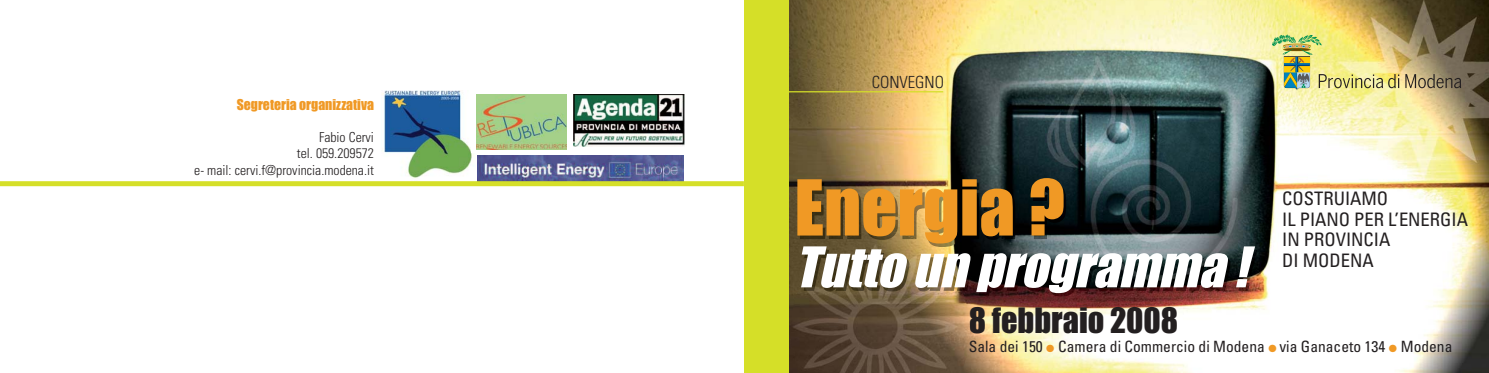
<style>
.page{position:relative;width:1489px;height:373px;background:#fff}
.page>*{position:absolute;margin:0;border:0;box-sizing:border-box;transform-origin:0 0}
.t1{font:71px "Impact";color:#f09925}
.t2{font:italic 51.62px "Impact";color:#fff}
.t3{font:32.25px "Impact";color:#231f20}
.t4{font:condensed 18.5px/20.6px "Univers";color:#231f20}
.t5{font:300 condensed 16.62px "Univers";color:#231f20}
.t6{font:condensed 15.5px "Univers";color:#231f20}
.t7{font:300 condensed 13.75px/16.5px "Univers";color:#231f20;text-align:right}
.t8{font:13.75px "Impact";color:#f09925}
.s1{color:#f09925}
</style>
<div class="page">
<img style="left:789px;top:0;width:699px;height:372px">
<img style="left:382px;top:90px;width:90px;height:88px">
<div style="left:471px;top:88px;width:99px;height:65px;background:#fff"></div>
<img style="left:477px;top:94px;width:90px;height:55px">
<img style="left:477px;top:155px;width:207px;height:26px">
<img style="left:573px;top:94px;width:111px;height:52px">
<div style="left:744px;top:0;width:45px;height:372px;background:#d5df28"></div>
<div style="left:0;top:181px;width:744px;height:5px;background:#d5df28"></div>
<hr style="left:788px;top:91px;width:155px;height:1px;background:#d5df28">
<img style="left:790px;top:230px;width:179px;height:142px">
<img style="left:799px;top:181px;width:246px;height:65px">
<img style="left:846px;top:230px;width:69px;height:10px">
<img style="left:803px;top:249px;width:278px;height:47px">
<img style="left:803px;top:249px;width:159px;height:42px">
<img style="left:1045px;top:56px;width:197px;height:228px">
<img style="left:1045px;top:181px;width:20px;height:58px">
<img style="left:1079px;top:256px;width:2px;height:28px">
<img style="left:1045px;top:178px;width:18px;height:41px">
<img style="left:1045px;top:252px;width:34px;height:32px">
<img style="left:1329px;top:0;width:159px;height:194px">
<img style="left:1271px;top:35px;width:128px;height:55px">
<svg style="left:1405px;top:74px;width:55px;height:14px"></svg>
<p class="t8" style="left:237px;top:100px;width:139px">Segreteria organizzativa</p>
<p class="t7" style="left:194px;top:130px;width:181px">Fabio Cervi<br>tel. 059.209572<br>e- mail: cervi.f@provincia.modena.it</p>
<p class="t5" style="left:871px;top:76px;width:74px">CONVEGNO</p>
<h1 class="t1" style="left:794px;top:184px;width:272px">Energia ?</h1>
<h2 class="t2" style="left:794px;top:250px;width:454px">Tutto un programma !</h2>
<h3 class="t4" style="left:1282px;top:189px;width:187px">COSTRUIAMO<br>IL PIANO PER L’ENERGIA<br>IN PROVINCIA<br>DI MODENA</h3>
<h3 class="t3" style="left:968px;top:309px;width:211px">8 febbraio 2008</h3>
<p class="t6" style="left:968px;top:340px;width:485px">Sala dei 150 <span class="s1">●</span> Camera di Commercio di Modena <span class="s1">●</span> via Ganaceto 134 <span class="s1">●</span> Modena</p>
</div>
